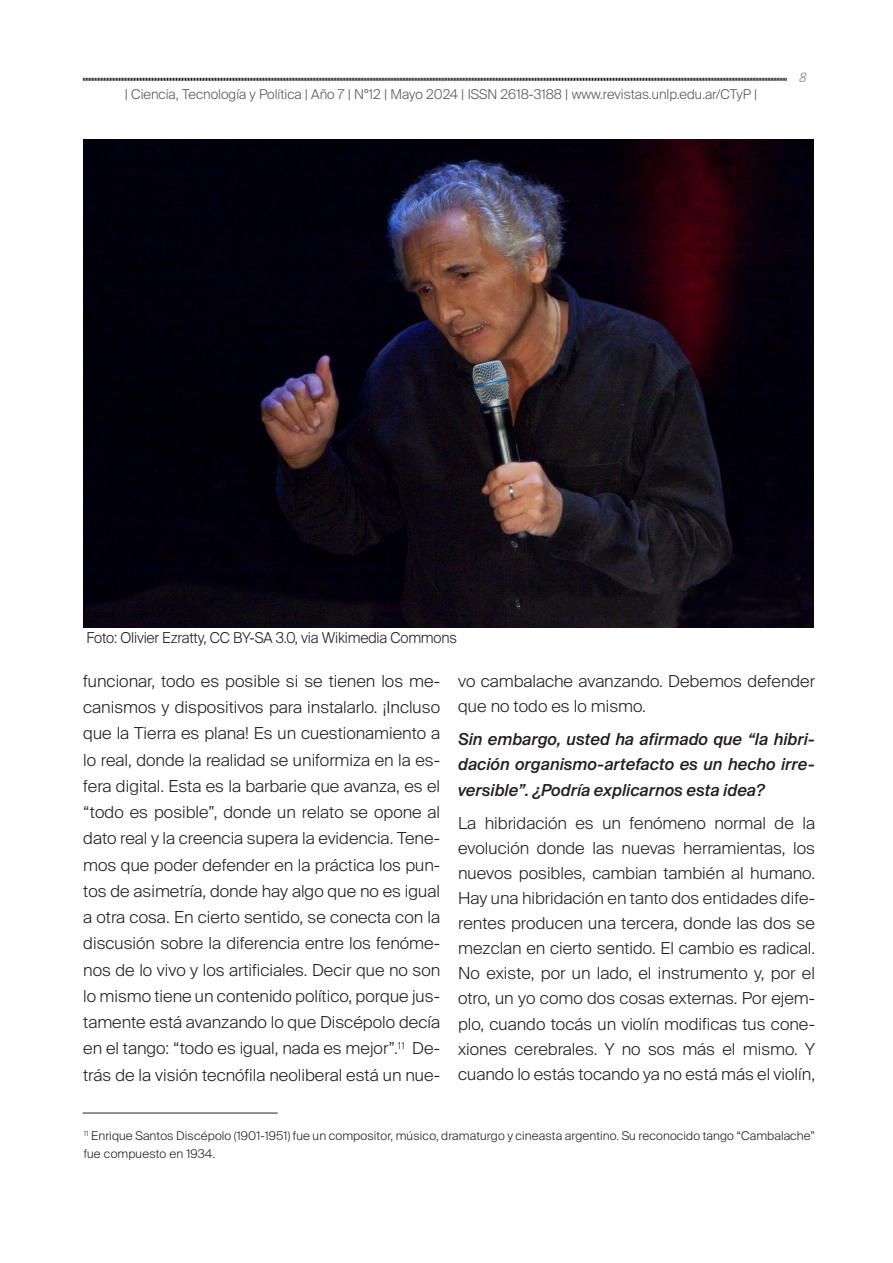
<style>
.page{position:relative;width:893px;height:1263px;background:#fff}
.page>*{position:absolute;margin:0;border:0;box-sizing:border-box;transform-origin:0 0}
.t1{font:300 16.5px/26.2px "Suisse Intl";color:#231f20;text-align:justify}
.t2{font:italic 500 16.5px/25px "Suisse Intl";color:#231f20;text-align:justify}
.t3{font:300 15px "Suisse Intl";letter-spacing:-.01em;color:#231f20}
.t4{font:italic 300 15px "Calibri";color:#808285}
.t5{font:300 13.5px "Suisse Intl";color:#57585a}
.t6{font:300 12px/18px "Suisse Intl";letter-spacing:.01em;color:#231f20}
</style>
<div class="page">
<img style="left:83px;top:139px;width:731px;height:488px">
<hr style="left:83px;top:1113px;width:195px;height:1px;background:#231f20">
<svg style="left:83px;top:77px;width:704px;height:4px;background:#908e8e"></svg>
<p class="t5" style="left:125px;top:86px;width:634px">| Ciencia, Tecnología y Política | Año 7 | N°12 | Mayo 2024 | ISSN 2618-3188 | www.revistas.unlp.edu.ar/CTyP |</p>
<p class="t4" style="left:799px;top:68px;width:9px">8</p>
<p class="t3" style="left:87px;top:629px;width:372px">Foto: Olivier Ezratty, CC BY-SA 3.0, via Wikimedia Commons</p>
<p class="t1" style="left:83px;top:668px;width:358px">funcionar, todo es posible si se tienen los me&shy;canismos y dispositivos para instalarlo. ¡Incluso que la Tierra es plana! Es un cuestionamiento a lo real, donde la realidad se uniformiza en la es&shy;fera digital. Esta es la barbarie que avanza, es el “todo es posible”, donde un relato se opone al dato real y la creencia supera la evidencia. Tene&shy;mos que poder defender en la práctica los pun&shy;tos de asimetría, donde hay algo que no es igual a otra cosa. En cierto sentido, se conecta con la discusión sobre la diferencia entre los fenóme&shy;nos de lo vivo y los artificiales. Decir que no son lo mismo tiene un contenido político, porque jus&shy;tamente está avanzando lo que Discépolo decía en el tango: “todo es igual, nada es mejor”.<sup>11</sup> De&shy;trás de la visión tecnófila neoliberal está un nue-</p>
<p class="t1" style="left:458px;top:668px;width:358px;line-height:25px">vo cambalache avanzando. Debemos defender que no todo es lo mismo.</p>
<p class="t2" style="left:458px;top:727px;width:358px">Sin embargo, usted ha afirmado que “la hibri&shy;dación organismo-artefacto es un hecho irre&shy;versible”. ¿Podría explicarnos esta idea?</p>
<p class="t1" style="left:458px;top:811px;width:358px;line-height:25px">La hibridación es un fenómeno normal de la evolución donde las nuevas herramientas, los nuevos posibles, cambian también al humano.<br>Hay una hibridación en tanto dos entidades dife&shy;rentes producen una tercera, donde las dos se mezclan en cierto sentido. El cambio es radical.<br>No existe, por un lado, el instrumento y, por el otro, un yo como dos cosas externas. Por ejem&shy;plo, cuando tocás un violín modificas tus cone&shy;xiones cerebrales. Y no sos más el mismo. Y cuando lo estás tocando ya no está más el violín,</p>
<p class="t6" style="left:84px;top:1127px;width:733px"><sup>11</sup> Enrique Santos Discépolo (1901-1951) fue un compositor, músico, dramaturgo y cineasta argentino. Su reconocido tango “Cambalache” fue compuesto en 1934.</p>
</div>
